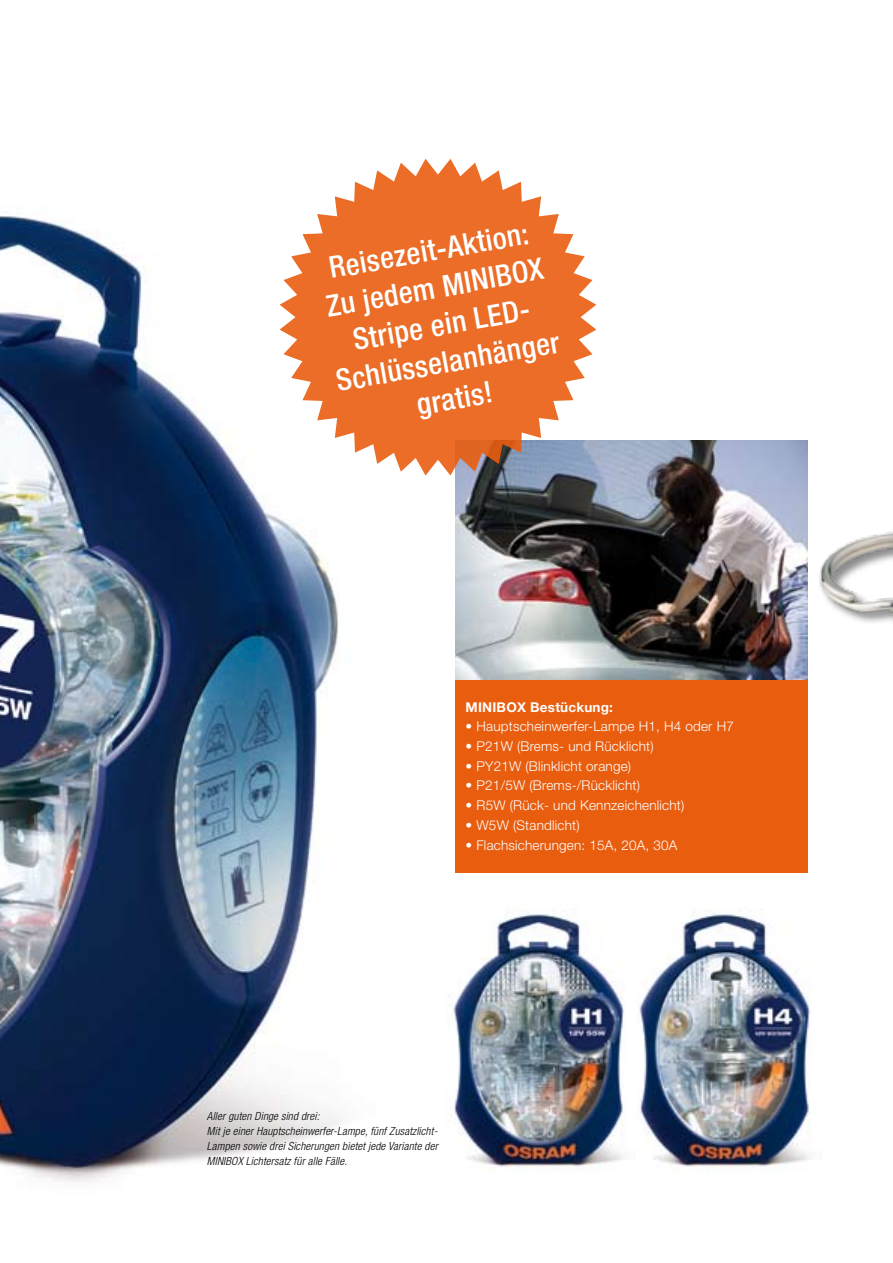
<style>
.page{position:relative;width:893px;height:1263px;background:#fff}
.page>*{position:absolute;margin:0;border:0;box-sizing:border-box;transform-origin:0 0}
.t1{font:500 condensed 30px/37.5px "Helvetica Neue";color:#fff;text-align:center}
.t2{font:300 13.5px "Helvetica Neue";letter-spacing:.015em;color:#fff}
.t3{font:700 13.5px "Helvetica Neue";letter-spacing:.015em;color:#fff}
.t4{font:italic 300 condensed 11.25px/15px "Helvetica Neue";letter-spacing:.015em;color:#000}
</style>
<div class="page">
<img style="left:448px;top:909px;width:363px;height:262px">
<img style="left:0;top:216px;width:340px;height:966px">
<img style="left:455px;top:441px;width:353px;height:240px">
<svg style="left:280px;top:159px;width:316px;height:317px;fill:#eb6d27"></svg>
<div style="left:455px;top:681px;width:353px;height:192px;background:#e95d0f"></div>
<img style="left:819px;top:531px;width:74px;height:92px">
<h1 class="t1" style="left:314px;top:251px;width:228px;rotate:-10deg">Reisezeit-Aktion:<br>Zu jedem MINIBOX<br>Stripe ein LED-<br>Schlüsselanhänger gratis!</h1>
<p class="t3" style="left:466px;top:698px;width:149px">MINIBOX Bestückung:</p>
<p class="t2" style="left:466px;top:718px;width:270px">• Hauptscheinwerfer-Lampe H1, H4 oder H7</p>
<p class="t2" style="left:466px;top:738px;width:189px">• P21W (Brems- und Rücklicht)</p>
<p class="t2" style="left:466px;top:758px;width:167px">• PY21W (Blinklicht orange)</p>
<p class="t2" style="left:466px;top:777px;width:176px">• P21/5W (Brems-/Rücklicht)</p>
<p class="t2" style="left:466px;top:797px;width:220px">• R5W (Rück- und Kennzeichenlicht)</p>
<p class="t2" style="left:466px;top:817px;width:115px">• W5W (Standlicht)</p>
<p class="t2" style="left:466px;top:836px;width:213px">• Flachsicherungen: 15A, 20A, 30A</p>
<p class="t4" style="left:207px;top:1108px;width:232px">Aller guten Dinge sind drei:<br>Mit je einer Hauptscheinwerfer-Lampe, fünf Zusatzlicht-Lampen sowie drei Sicherungen bietet jede Variante der MINIBOX Lichtersatz für alle Fälle.</p>
</div>
